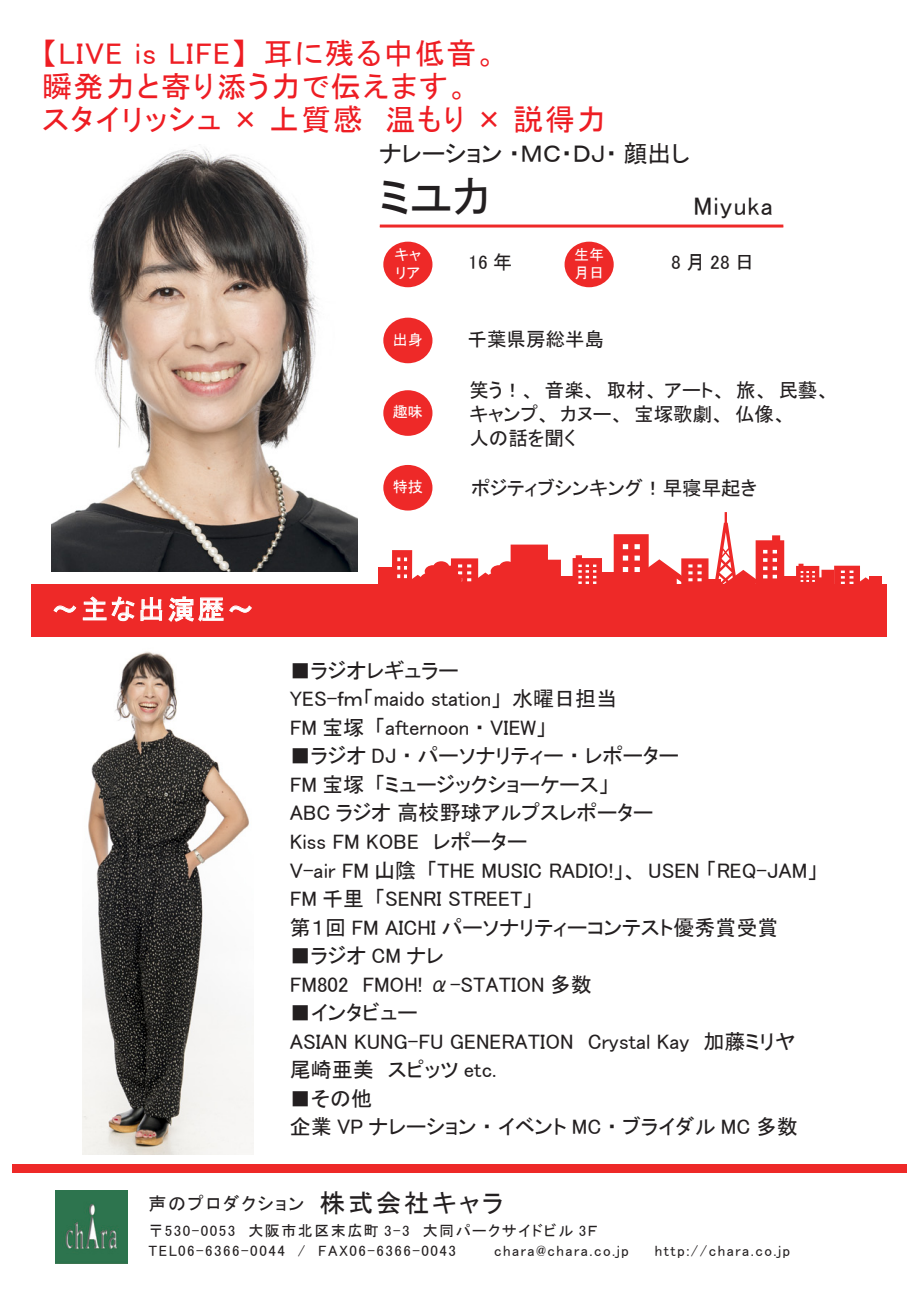
<style>
.page{position:relative;width:919px;height:1289px;background:#fff}
.page>*{position:absolute;margin:0;border:0;box-sizing:border-box;transform-origin:0 0}
.t1{font:45px "MS P Gothic";color:#231f20}
.t2{font:30px/33px "MS P Gothic";letter-spacing:.05em;color:#ee1d23}
.t3{font:27px "MS P Gothic";letter-spacing:.1em;color:#fff}
.t4{font:25.5px "MS P Gothic";letter-spacing:.05em;color:#231f20}
.t5{font:24px "MS P Gothic";color:#231f20}
.t6{font:21px/28.5px "MS P Gothic";color:#231f20}
.t7{font:19.5px/24px "MS P Gothic";color:#231f20}
.t8{font:18px "MS P Gothic";letter-spacing:.1em;color:#231f20}
.t9{font:15px/19.5px "MS P Gothic";letter-spacing:.1em;color:#231f20}
.t10{font:15px/18px "MS P Gothic";color:#fff}
.s1{font-size:25.5px}
</style>
<div class="page">
<hr style="left:380px;top:224px;width:403px;height:3px;background:#ee2928">
<div style="left:564px;top:242px;width:49px;height:45px;background:#ee2928;border-radius:50%"></div>
<div style="left:383px;top:317px;width:49px;height:46px;background:#ee2928;border-radius:50%"></div>
<div style="left:383px;top:390px;width:49px;height:46px;background:#ee2928;border-radius:50%"></div>
<div style="left:383px;top:465px;width:49px;height:45px;background:#ee2928;border-radius:50%"></div>
<div style="left:383px;top:242px;width:49px;height:45px;background:#ee2928;border-radius:50%"></div>
<div style="left:32px;top:584px;width:855px;height:52px;background:#ee2928"></div>
<div style="left:560px;top:576px;width:15px;height:19px;background:#ee2928"></div>
<div style="left:378px;top:566px;width:16px;height:29px;background:#ee2928"></div>
<div style="left:783px;top:576px;width:15px;height:19px;background:#ee2928"></div>
<div style="left:869px;top:576px;width:13px;height:19px;background:#ee2928"></div>
<div style="left:599px;top:572px;width:15px;height:23px;background:#ee2928"></div>
<svg style="left:392px;top:544px;width:169px;height:40px"></svg>
<svg style="left:572px;top:555px;width:30px;height:29px"></svg>
<svg style="left:796px;top:563px;width:73px;height:21px"></svg>
<svg style="left:613px;top:512px;width:171px;height:72px"></svg>
<svg style="left:53px;top:605px;width:24px;height:8px"></svg>
<svg style="left:83px;top:596px;width:79px;height:25px"></svg>
<svg style="left:168px;top:596px;width:84px;height:26px"></svg>
<div style="left:12px;top:1164px;width:894px;height:8px;background:#ee2928"></div>
<img style="left:55px;top:1190px;width:73px;height:73px">
<img style="left:51px;top:149px;width:306px;height:422px">
<img style="left:82px;top:651px;width:172px;height:503px">
<h2 class="t2" style="left:42px;top:36px;width:565px">【LIVE is LIFE】耳に残る中低音。<br>瞬発力と寄り添う力で伝えます。<br>スタイリッシュ × 上質感　温もり × 説得力</h2>
<p class="t5" style="left:379px;top:141px;width:312px">ナレーション・ＭＣ・ＤＪ・顔出し</p>
<h1 class="t1" style="left:380px;top:174px;width:112px">ミユカ</h1>
<p class="t10" style="left:394px;top:246px;width:28px">キャリア</p>
<p class="t10" style="left:574px;top:246px;width:31px">生年月日</p>
<p class="t7" style="left:468px;top:250px;width:45px">16 年</p>
<p class="t10" style="left:393px;top:330px;width:31px">出身</p>
<p class="t7" style="left:467px;top:327px;width:138px">千葉県房総半島</p>
<p class="t4" style="left:693px;top:193px;width:81px">Miyuka</p>
<p class="t7" style="left:671px;top:250px;width:84px">8月28日</p>
<p class="t10" style="left:393px;top:403px;width:31px">趣味</p>
<p class="t10" style="left:393px;top:477px;width:31px">特技</p>
<p class="t7" style="left:469px;top:378px;width:362px">笑う！、音楽、取材、 アート、旅、民藝、キャンプ、カヌー、宝塚歌劇、仏像、<br>人の話を聞く</p>
<p class="t7" style="left:471px;top:475px;width:287px">ポジティブシンキング！早寝早起き</p>
<p class="t3" style="left:51px;top:595px;width:204px">～主な出演歴～</p>
<p class="t6" style="left:290px;top:656px;width:329px">■ラジオレギュラー<br>YES-ｆｍ「maido station」水曜日担当<br>FM 宝塚「afternoon ・ VIEW」</p>
<p class="t6" style="left:290px;top:741px;width:529px">■ラジオ DJ ・パーソナリティー・レポーター<br>FM 宝塚「ミュージックショーケース」<br>ABC ラジオ 高校野球アルプスレポーター<br>Kiss FM KOBE　レポーター<br>V-air FM 山陰「THE MUSIC RADIO!」、 USEN 「REQ-JAM」<br>FM 千里「SENRI STREET」<br>第１回 FM AICHI パーソナリティーコンテスト優秀賞受賞</p>
<p class="t6" style="left:290px;top:941px;width:303px">■ラジオ CM ナレ<br>FM802　FMOH! α-STATION 多数</p>
<p class="t6" style="left:290px;top:998px;width:521px">■インタビュー<br>ASIAN KUNG-FU GENERATION　Crystal Kay　加藤ミリヤ　尾崎亜美　スピッツ etc.</p>
<p class="t6" style="left:290px;top:1083px;width:509px">■その他　<br>企業 VP ナレーション・イベント MC ・ブライダル MC 多数</p>
<p class="t8" style="left:148px;top:1194px;width:356px">声のプロダクション <span class="s1">株式会社キャラ</span></p>
<p class="t9" style="left:148px;top:1220px;width:450px">〒530-0053 大阪市北区末広町 3-3 大同パークサイドビル 3Ｆ<br>TEL06-6366-0044 / FAX06-6366-0043</p>
<p class="t9" style="left:494px;top:1240px;width:136px">chara@chara.co.jp</p>
<p class="t9" style="left:654px;top:1240px;width:137px">http://chara.co.jp</p>
</div>
